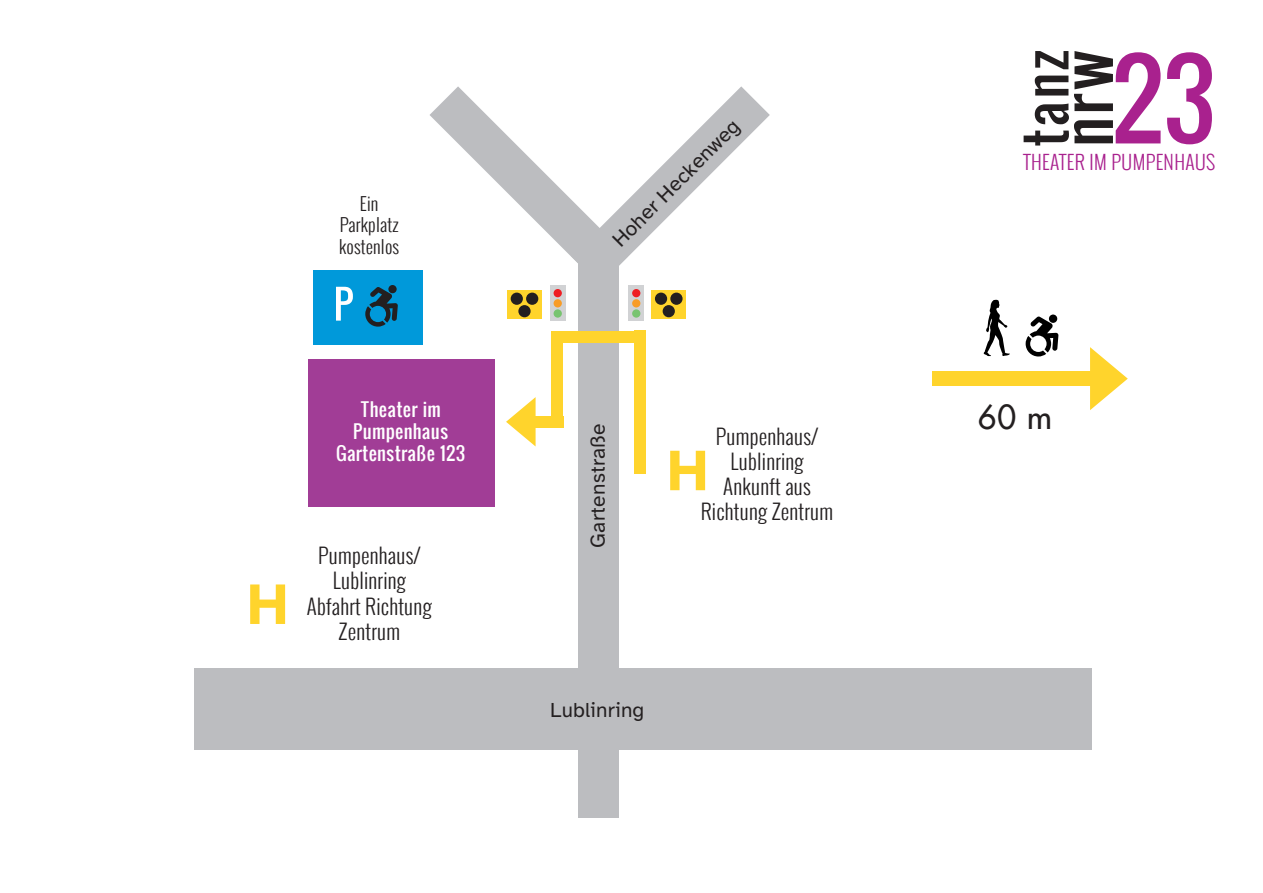
<style>
.page{position:relative;width:1263px;height:893px;background:#fff}
.page>*{position:absolute;margin:0;border:0;box-sizing:border-box;transform-origin:0 0}
.t1{font:32.4px "Futura";color:#231f20}
.t2{font:300 21px/25.2px "Oswald";letter-spacing:.01em;color:#231f20;text-align:center}
.t3{font:21px "Atkinson Hyperlegible";letter-spacing:.01em;color:#231f20}
.t4{font:300 19.5px "Oswald";letter-spacing:.02em;color:#a9218e}
.t5{font:18px/21.6px "Oswald";letter-spacing:.01em;color:#fff;text-align:center}
.t6{font:300 18px/21.6px "Oswald";letter-spacing:.01em;color:#231f20;text-align:center}
</style>
<div class="page">
<div style="left:313px;top:270px;width:110px;height:74px;background:#0099da"></div>
<svg style="left:336px;top:287px;width:17px;height:34px"></svg>
<svg style="left:365px;top:285px;width:33px;height:42px"></svg>
<div style="left:308px;top:359px;width:186px;height:148px;background:#a13d96"></div>
<div style="left:578px;top:244px;width:41px;height:574px;background:#bcbdc0"></div>
<svg style="left:430px;top:86px;width:340px;height:180px"></svg>
<div style="left:194px;top:668px;width:897px;height:81px;background:#bcbdc0"></div>
<div style="left:551px;top:331px;width:12px;height:95px;background:#ffd42c"></div>
<div style="left:634px;top:331px;width:12px;height:143px;background:#ffd42c"></div>
<div style="left:551px;top:331px;width:95px;height:11px;background:#ffd42c"></div>
<div style="left:518px;top:416px;width:45px;height:12px;background:#ffd42c"></div>
<svg style="left:506px;top:397px;width:30px;height:49px"></svg>
<svg style="left:1023px;top:51px;width:189px;height:95px"></svg>
<div style="left:550px;top:286px;width:15px;height:35px;background:#d1d2d4"></div>
<div style="left:554px;top:289px;width:8px;height:8px;background:#ee1d23;border-radius:50%"></div>
<div style="left:554px;top:299px;width:8px;height:8px;background:#f89c27;border-radius:50%"></div>
<div style="left:554px;top:309px;width:8px;height:9px;background:#78c470;border-radius:50%"></div>
<div style="left:629px;top:286px;width:15px;height:35px;background:#d1d2d4"></div>
<div style="left:632px;top:289px;width:8px;height:8px;background:#ee1d23;border-radius:50%"></div>
<div style="left:632px;top:299px;width:8px;height:8px;background:#f89c27;border-radius:50%"></div>
<div style="left:632px;top:309px;width:8px;height:9px;background:#78c470;border-radius:50%"></div>
<div style="left:507px;top:291px;width:34px;height:28px;background:#ffd42c"></div>
<div style="left:511px;top:293px;width:12px;height:12px;background:#231f20;border-radius:50%"></div>
<div style="left:526px;top:293px;width:12px;height:12px;background:#231f20;border-radius:50%"></div>
<div style="left:518px;top:305px;width:13px;height:12px;background:#231f20;border-radius:50%"></div>
<div style="left:652px;top:291px;width:34px;height:28px;background:#ffd42c"></div>
<div style="left:655px;top:293px;width:12px;height:12px;background:#231f20;border-radius:50%"></div>
<div style="left:670px;top:293px;width:12px;height:12px;background:#231f20;border-radius:50%"></div>
<div style="left:663px;top:305px;width:12px;height:12px;background:#231f20;border-radius:50%"></div>
<svg style="left:250px;top:584px;width:35px;height:40px"></svg>
<svg style="left:670px;top:451px;width:35px;height:39px"></svg>
<div style="left:933px;top:371px;width:182px;height:15px;background:#ffd42c"></div>
<svg style="left:1090px;top:347px;width:38px;height:63px"></svg>
<svg style="left:1026px;top:315px;width:32px;height:41px"></svg>
<svg style="left:984px;top:300px;width:26px;height:56px"></svg>
<p class="t6" style="left:339px;top:192px;width:62px">Ein<br>Parkplatz kostenlos</p>
<p class="t5" style="left:336px;top:398px;width:131px">Theater im<br>Pumpenhaus<br>Gartenstraße 123</p>
<p class="t2" style="left:307px;top:543px;width:126px">Pumpenhaus/<br>Lublinring<br>Abfahrt Richtung<br>Zentrum</p>
<p class="t3" style="left:607px;top:235px;width:172px;rotate:-45deg">Hoher Heckenweg</p>
<p class="t3" style="left:586px;top:548px;width:125px;rotate:-90deg">Gartenstraße</p>
<p class="t2" style="left:701px;top:423px;width:134px">Pumpenhaus/<br>Lublinring<br>Ankunft aus<br>Richtung Zentrum</p>
<p class="t3" style="left:550px;top:699px;width:96px">Lublinring</p>
<p class="t4" style="left:1023px;top:148px;width:193px">Theater im Pumpenhaus</p>
<h1 class="t1" style="left:978px;top:396px;width:76px">60 m</h1>
</div>
